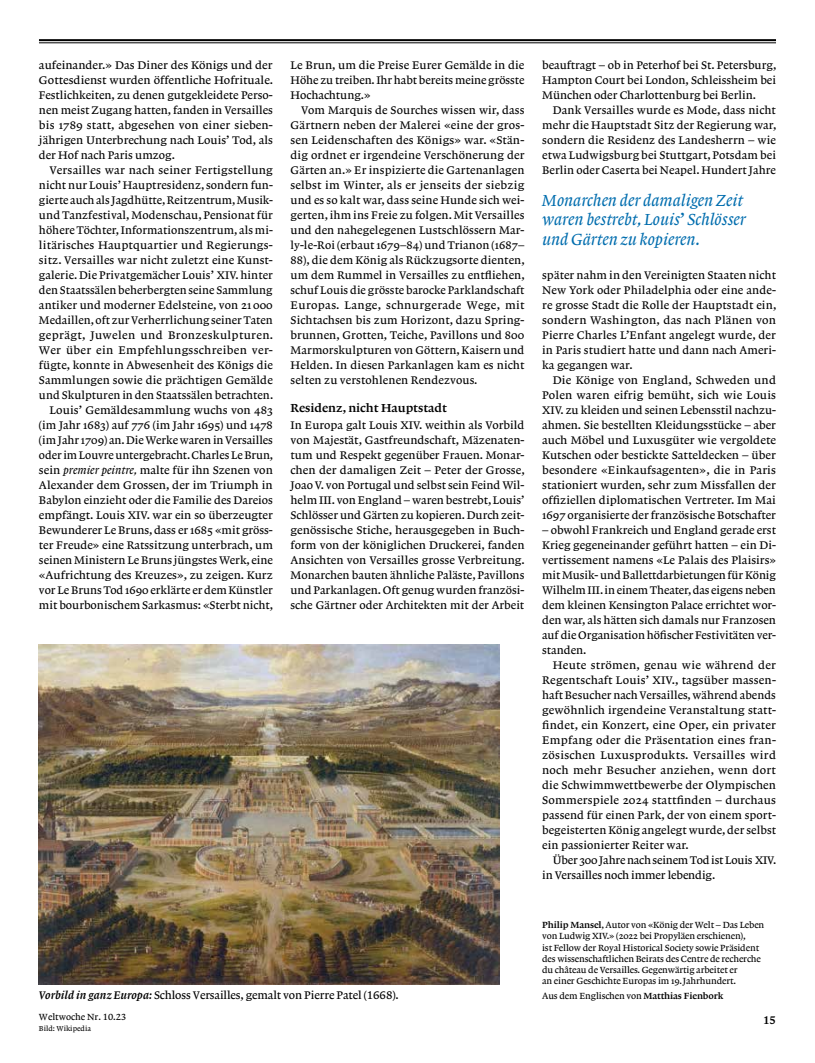
<style>
.page{position:relative;width:815px;height:1063px;background:#fff}
.page>*{position:absolute;margin:0;border:0;box-sizing:border-box;transform-origin:0 0}
.t1{font:16.88px/19.4px "Lexicon No 1 Italic A Txt";color:#006dae}
.t2{font:12.25px "Lexicon No 1 Roman C Txt";color:#000}
.t3{font:11.62px/15px "Lexicon No 1 Roman A Txt";letter-spacing:.005em;color:#000;text-align:justify}
.t4{font:11.62px "Lexicon No 1 Roman A Tab";letter-spacing:-.01em;color:#000}
.t5{font:11.62px "Lexicon No 1 Roman C Tab";color:#000}
.t6{font:9.38px/11.2px "Lexicon No 1 Roman A Txt";letter-spacing:-.01em;color:#000}
.t7{font:9.38px "Lexicon No 1 Roman A Tab";color:#000}
.t8{font:7.5px "Lexicon No 1 Roman A Tab";color:#000}
.s1{font-family:"Lexicon No 1 Roman A Tab"}
.s2{font-family:"Lexicon No 1 Italic A Tab"}
.s3{font-family:"Lexicon No 1 Italic C Tab"}
.s4{font-family:"Lexicon No 1 Roman C Tab"}
</style>
<div class="page">
<hr style="left:39px;top:39px;width:737px;height:2px;background:#000">
<hr style="left:39px;top:42px;width:737px;height:1px;background:#000">
<img style="left:39px;top:644px;width:461px;height:340px">
<p class="t3" style="left:39px;top:58px;width:236px">aufeinander.» Das Diner des Königs und der Gottesdienst wurden öffentliche Hofrituale.<br>Festlichkeiten, zu denen gutgekleidete Perso&shy;nen meist Zugang hatten, fanden in Versailles bis 1789 statt, abgesehen von einer sieben&shy;jährigen Unterbrechung nach Louis<span class="s1">’</span> Tod, als der Hof nach Paris umzog.</p>
<p class="t3" style="left:39px;top:163px;width:236px;text-align:right">Versailles war nach seiner Fertigstellung nicht nur Louis<span class="s1">’</span> Hauptresidenz, sondern fun&shy;gierte auch als Jagdhütte, Reitzentrum, Musik&shy;und Tanzfestival, Modenschau, Pensionat für höhere Töchter, Informationszentrum, als mi&shy;litärisches Hauptquartier und Regierungs&shy;sitz. Versailles war nicht zuletzt eine Kunst&shy;galerie. Die Privatgemächer Louis<span class="s1">’</span> XIV. hinter den Staatssälen beherbergten seine Sammlung antiker und moderner Edelsteine, von 21 000<br>Medaillen, oft zur Verherrlichung seiner Taten geprägt, Juwelen und Bronzeskulpturen.<br>Wer über ein Empfehlungsschreiben ver&shy;fügte, konnte in Abwesenheit des Königs die Sammlungen sowie die prächtigen Gemälde und Skulpturen in den Staatssälen betrachten.<br>Louis<span class="s1">’</span> Gemäldesammlung wuchs von 483 (im Jahr 1683) auf 776 (im Jahr 1695) und 1478 (im Jahr 1709) an. Die Werke waren in Versailles oder im Louvre untergebracht. Charles Le Brun, sein <span class="s2">premier peintre,</span> malte für ihn Szenen von Alexander dem Grossen, der im Triumph in Babylon einzieht oder die Familie des Dareios empfängt. Louis XIV. war ein so überzeugter Bewunderer Le Bruns, dass er 1685 «mit gröss&shy;ter Freude» eine Ratssitzung unterbrach, um seinen Ministern Le Bruns jüngstes Werk, eine «Aufrichtung des Kreuzes», zu zeigen. Kurz vor Le Bruns Tod 1690 erklärte er dem Künstler mit bourbonischem Sarkasmus: «Sterbt nicht,</p>
<p class="t3" style="left:291px;top:58px;width:235px">Le Brun, um die Preise Eurer Gemälde in die Höhe zu treiben. Ihr habt bereits meine grösste Hochachtung.»</p>
<p class="t3" style="left:291px;top:103px;width:236px;text-indent:11px">Vom Marquis de Sourches wissen wir, dass Gärtnern neben der Malerei «eine der gros&shy;sen Leidenschaften des Königs» war. «Stän&shy;dig ordnet er irgendeine Verschönerung der Gärten an.» Er inspizierte die Gartenanlagen selbst im Winter, als er jenseits der siebzig und es so kalt war, dass seine Hunde sich wei&shy;gerten, ihm ins Freie zu folgen. Mit Versailles und den nahegelegenen Lustschlössern Mar&shy;ly-le-Roi (erbaut 1679–84) und Trianon (1687– 88), die dem König als Rückzugsorte dienten, um dem Rummel in Versailles zu entfliehen, schuf Louis die grösste barocke Parklandschaft Europas. Lange, schnurgerade Wege, mit Sichtachsen bis zum Horizont, dazu Spring&shy;brunnen, Grotten, Teiche, Pavillons und 800<br>Marmorskulpturen von Göttern, Kaisern und Helden. In diesen Parkanlagen kam es nicht selten zu verstohlenen Rendezvous.</p>
<p class="t2" style="left:291px;top:401px;width:158px">Residenz, nicht Hauptstadt</p>
<p class="t3" style="left:291px;top:418px;width:236px">In Europa galt Louis XIV. weithin als Vorbild von Majestät, Gastfreundschaft, Mäzenaten&shy;tum und Respekt gegenüber Frauen. Monar&shy;chen der damaligen Zeit – Peter der Grosse, Joao V. von Portugal und selbst sein Feind Wil&shy;helm III. von England – waren bestrebt, Louis<span class="s1">’ </span>Schlösser und Gärten zu kopieren. Durch zeit&shy;genössische Stiche, herausgegeben in Buch&shy;form von der königlichen Druckerei, fanden Ansichten von Versailles grosse Verbreitung.<br>Monarchen bauten ähnliche Paläste, Pavillons und Parkanlagen. Oft genug wurden französi&shy;sche Gärtner oder Architekten mit der Arbeit</p>
<p class="t4" style="left:39px;top:989px;width:361px"><span class="s3">Vorbild in ganz Europa:</span> Schloss Versailles, gemalt von Pierre Patel (1668).</p>
<p class="t3" style="left:542px;top:58px;width:236px">beauftragt – ob in Peterhof bei St. Petersburg, Hampton Court bei London, Schleissheim bei München oder Charlottenburg bei Berlin.</p>
<p class="t3" style="left:542px;top:103px;width:236px;text-indent:11px">Dank Versailles wurde es Mode, dass nicht mehr die Hauptstadt Sitz der Regierung war, sondern die Residenz des Landesherrn – wie etwa Ludwigsburg bei Stuttgart, Potsdam bei Berlin oder Caserta bei Neapel. Hundert Jahre</p>
<h1 class="t1" style="left:542px;top:191px;width:205px">Monarchen der damaligen Zeit waren bestrebt, Louis<span class="s1">’</span> Schlösser und Gärten zu kopieren.</h1>
<p class="t3" style="left:542px;top:268px;width:236px">später nahm in den Vereinigten Staaten nicht New York oder Philadelphia oder eine ande&shy;re grosse Stadt die Rolle der Hauptstadt ein, sondern Washington, das nach Plänen von Pierre Charles L’Enfant angelegt wurde, der in Paris studiert hatte und dann nach Ameri&shy;ka gegangen war.</p>
<p class="t3" style="left:542px;top:373px;width:235px;text-indent:11px">Die Könige von England, Schweden und Polen waren eifrig bemüht, sich wie Louis XIV. zu kleiden und seinen Lebensstil nachzu&shy;ahmen. Sie bestellten Kleidungsstücke – aber auch Möbel und Luxusgüter wie vergoldete Kutschen oder bestickte Satteldecken – über besondere «Einkaufsagenten», die in Paris stationiert wurden, sehr zum Missfallen der offiziellen diplomatischen Vertreter. Im Mai 1697 organisierte der französische Botschafter</p>
<p class="t3" style="left:542px;top:523px;width:236px">– obwohl Frankreich und England gerade erst Krieg gegeneinander geführt hatten – ein Di&shy;vertissement namens «Le Palais des Plaisirs» mit Musik- und Ballettdarbietungen für König Wilhelm III. in einem Theater, das eigens neben dem kleinen Kensington Palace errichtet wor&shy;den war, als hätten sich damals nur Franzosen auf die Organisation höfischer Festivitäten ver&shy;standen.</p>
<p class="t3" style="left:542px;top:658px;width:236px;text-indent:11px">Heute strömen, genau wie während der Regentschaft Louis<span class="s1">’</span> XIV., tagsüber massen&shy;haft Besucher nach Versailles, während abends gewöhnlich irgendeine Veranstaltung statt&shy;findet, ein Konzert, eine Oper, ein privater Empfang oder die Präsentation eines fran&shy;zösischen Luxusprodukts. Versailles wird noch mehr Besucher anziehen, wenn dort die Schwimmwettbewerbe der Olympischen Sommerspiele 2024 stattfinden – durchaus passend für einen Park, der von einem sport&shy;begeisterten König angelegt wurde, der selbst ein passionierter Reiter war.</p>
<p class="t3" style="left:542px;top:853px;width:236px;text-indent:11px">Über 300 Jahre nach seinem Tod ist Louis XIV. in Versailles noch immer lebendig.</p>
<p class="t6" style="left:542px;top:919px;width:224px"><span class="s4">Philip Mansel</span>, Autor von «König der Welt – Das Leben von Ludwig XIV.» (2022 bei Propyläen erschienen),<br>ist Fellow der Royal Historical Society sowie Präsident des wissenschaftlichen Beirats des Centre de recherche du château de Versailles. Gegenwärtig arbeitet er<br>an einer Geschichte Europas im 19.Jahrhundert.</p>
<p class="t6" style="left:542px;top:990px;width:183px">Aus dem Englischen von <span class="s4">Matthias Fienbork</span></p>
<p class="t7" style="left:39px;top:1012px;width:89px">Weltwoche Nr. 10.23</p>
<p class="t5" style="left:763px;top:1014px;width:14px">15</p>
<p class="t8" style="left:39px;top:1024px;width:54px">Bild: Wikipedia</p>
</div>
